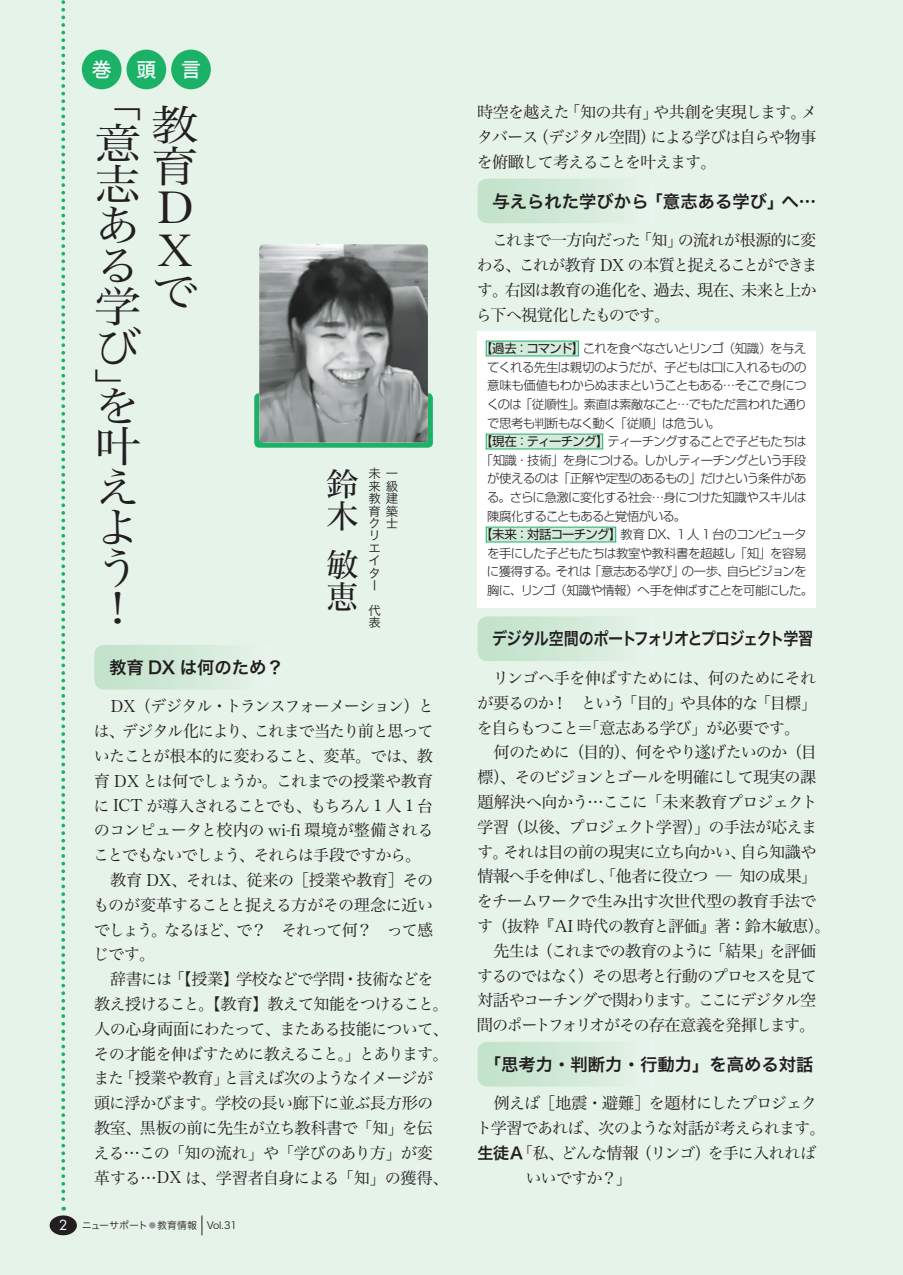
<style>
.page{position:relative;width:903px;height:1275px;background:#e5f3e9}
.page>*{position:absolute;margin:0;border:0;box-sizing:border-box;transform-origin:0 0}
.t1{font:42.35px/40.8px "Hira Min Pro N W3";color:#231f20;scale:1.11 1}
.t2{font:42.35px/42.4px "M Ma Century";color:#231f20;scale:1.11 1}
.t3{font:32.2px/32.2px "Hira Min Std N W4";color:#231f20}
.t4{font:19.78px "Hira Kaku Std N W5";color:#fff}
.t5{font:17.32px "Hira Kaku Pro N W6";color:#231f20}
.t6{font:17.32px "Hira Kaku Pro N W6";letter-spacing:-.085em;color:#231f20;scale:.87 1}
.t7{font:16.1px/24.8px "Hira Min Pro N W3";letter-spacing:-.055em;color:#231f20}
.t8{font:300 12.42px "Shin Go Pr 6 N";letter-spacing:-.05em;color:#231f20}
.t9{font:12.42px/12.4px "Hira Kaku Pro N W3";color:#231f20}
.t10{font:9.97px "Hira Kaku Pro N W3";color:#231f20}
.s1{font-family:"M Ma Century"}
.s2{font-family:"Futura Std";font-size:13.65px;color:#fff}
.s3{color:#939598}
.s4{font-weight:400}
.s5{font-family:"Hira Kaku Pro N W6"}
</style>
<div class="page">
<svg style="left:61px;top:0;width:4px;height:1210px"></svg>
<div style="left:82px;top:50px;width:40px;height:39px;background:#1bb267;border-radius:50%"></div>
<div style="left:126px;top:50px;width:40px;height:39px;background:#1bb267;border-radius:50%"></div>
<div style="left:171px;top:50px;width:40px;height:39px;background:#1bb267;border-radius:50%"></div>
<svg style="left:94px;top:645px;width:126px;height:45px"></svg>
<svg style="left:477px;top:179px;width:127px;height:44px"></svg>
<svg style="left:477px;top:616px;width:127px;height:45px"></svg>
<svg style="left:477px;top:1042px;width:127px;height:44px"></svg>
<div style="left:477px;top:331px;width:339px;height:277px;background:#fff"></div>
<div style="left:486px;top:341px;width:92px;height:15px;background:#d5ebdb"></div>
<div style="left:486px;top:434px;width:117px;height:15px;background:#d5ebdb"></div>
<div style="left:486px;top:527px;width:130px;height:15px;background:#d5ebdb"></div>
<div style="left:254px;top:393px;width:179px;height:55px;background:#1bb267;border-radius:5px"></div>
<img style="left:259px;top:244px;width:169px;height:199px">
<svg style="left:202px;top:1215px;width:1px;height:20px"></svg>
<div style="left:50px;top:1215px;width:27px;height:20px;background:#231f20;border-radius:50%"></div>
<p class="t4" style="left:92px;top:54px;width:111px">巻頭言</p>
<h1 class="t1" style="left:151px;top:101px;width:43px">教育</h1>
<h1 class="t2" style="left:156px;top:188px;width:35px">D<br>X</h1>
<h1 class="t1" style="left:151px;top:267px;width:43px">で</h1>
<h1 class="t1" style="left:94px;top:78px;width:43px">「意志ある学び</h1>
<h1 class="t1" style="left:94px;top:368px;width:43px;line-height:49.7px">」を叶</h1>
<h1 class="t1" style="left:94px;top:463px;width:39px">えよう！</h1>
<p class="t9" style="left:368px;top:467px;width:31px">未一来級教建育<br>ク<br>リ<br>エ<br>イ<br>タ<br>ー</p>
<h2 class="t3" style="left:326px;top:467px;width:33px">鈴木</h2>
<h2 class="t3" style="left:326px;top:548px;width:33px">敏恵</h2>
<p class="t9" style="left:386px;top:504px;width:13px">築士</p>
<p class="t9" style="left:368px;top:603px;width:14px">代表</p>
<p class="t5" style="left:109px;top:652px;width:176px">教育 DX は何のため？</p>
<p class="t7" style="left:93px;top:692px;width:357px;text-indent:17px"><span class="s1">DX</span>（デジタル・トランスフォーメーション）とは、デジタル化により、これまで当たり前と思っていたことが根本的に変わること、変革。では、教育 <span class="s1">DX</span> とは何でしょうか。これまでの授業や教育に <span class="s1">ICT</span> が導入されることでも、もちろん <span class="s1">1</span> 人 <span class="s1">1</span> 台のコンピュータと校内の <span class="s1">wi</span>-<span class="s1">fi</span> 環境が整備されることでもないでしょう、それらは手段ですから。<br>　教育 <span class="s1">DX</span>、それは、従来の［授業や教育］そのものが変革することと捉える方がその理念に近いでしょう。なるほど、で？　それって何？　って感じです。<br>　辞書には「【授業】学校などで学問・技術などを教え授けること。【教育】教えて知能をつけること。人の心身両面にわたって、またある技能について、その才能を伸ばすために教えること。」とあります。また「授業や教育」と言えば次のようなイメージが頭に浮かびます。学校の長い廊下に並ぶ長方形の教室、黒板の前に先生が立ち教科書で「知」を伝える…この「知の流れ」や「学びのあり方」が変革する…<span class="s1">DX</span> は、学習者自身による「知」の獲得、</p>
<p class="t10" style="left:59px;top:1216px;width:179px"><span class="s2">2</span> ニューサポート<span class="s3">⃝</span>教育情報 Vol.31</p>
<p class="t7" style="left:477px;top:98px;width:342px;text-align:justify">時空を越えた「知の共有」や共創を実現します。メタバース（デジタル空間）による学びは自らや物事を俯瞰して考えることを叶えます。</p>
<p class="t5" style="left:492px;top:185px;width:325px">与えられた学びから「意志ある学び」へ…</p>
<p class="t7" style="left:476px;top:226px;width:343px;text-align:justify">　これまで一方向だった「知」の流れが根源的に変わる、これが教育 <span class="s1">DX</span> の本質と捉えることができます。右図は教育の進化を、過去、現在、未来と上から下へ視覚化したものです。</p>
<p class="t8" style="left:480px;top:338px;width:328px"><span class="s4">【過去：コマンド】</span>これを食べなさいとリンゴ（知識）を与え</p>
<p class="t8" style="left:487px;top:357px;width:321px">てくれる先生は親切のようだが、子どもは口に入れるものの</p>
<p class="t8" style="left:487px;top:375px;width:321px">意味も価値もわからぬままということもある…そこで身につ</p>
<p class="t8" style="left:487px;top:394px;width:322px">くのは「従順性」。素直は素敵なこと…でもただ言われた通り</p>
<p class="t8" style="left:487px;top:413px;width:235px">で思考も判断もなく動く「従順」は危うい。</p>
<p class="t8" style="left:480px;top:431px;width:328px"><span class="s4">【現在：ティーチング】</span>ティーチングすることで子どもたちは</p>
<p class="t8" style="left:480px;top:450px;width:327px">「知識・技術」を身につける。しかしティーチングという手段</p>
<p class="t8" style="left:487px;top:468px;width:321px">が使えるのは「正解や定型のあるもの」だけという条件があ</p>
<p class="t8" style="left:487px;top:487px;width:321px">る。さらに急激に変化する社会…身につけた知識やスキルは</p>
<p class="t8" style="left:487px;top:506px;width:201px">陳腐化することもあると覚悟がいる。</p>
<p class="t8" style="left:480px;top:524px;width:328px"><span class="s4">【未来：対話コーチング】</span>教育 DX、1 人 1 台のコンピュータ</p>
<p class="t8" style="left:487px;top:543px;width:321px">を手にした子どもたちは教室や教科書を超越し「知」を容易</p>
<p class="t8" style="left:487px;top:562px;width:321px">に獲得する。それは「意志ある学び」の一歩、自らビジョンを</p>
<p class="t8" style="left:487px;top:580px;width:327px">胸に、リンゴ（知識や情報）へ手を伸ばすことを可能にした。</p>
<p class="t6" style="left:492px;top:623px;width:371px">デジタル空間のポートフォリオとプロジェクト学習</p>
<p class="t7" style="left:477px;top:664px;width:355px">　リンゴへ手を伸ばすためには、何のためにそれが要るのか！　という「目的」や具体的な「目標」を自らもつこと＝「意志ある学び」が必要です。<br>　何のために（目的）、何をやり遂げたいのか（目標）、そのビジョンとゴールを明確にして現実の課題解決へ向かう…ここに「未来教育プロジェクト学習（以後、プロジェクト学習）」の手法が応えます。それは目の前の現実に立ち向かい、自ら知識や情報へ手を伸ばし、「他者に役立つ ─ 知の成果」をチームワークで生み出す次世代型の教育手法です（抜粋『<span class="s1">AI</span> 時代の教育と評価』著：鈴木敏恵）。　先生は（これまでの教育のように「結果」を評価するのではなく）その思考と行動のプロセスを見て対話やコーチングで関わります。ここにデジタル空間のポートフォリオがその存在意義を発揮します。</p>
<p class="t5" style="left:484px;top:1048px;width:331px">「思考力・判断力・行動力」を高める対話</p>
<p class="t7" style="left:477px;top:1089px;width:341px">　例えば［地震・避難］を題材にしたプロジェク</p>
<p class="t7" style="left:476px;top:1114px;width:351px">ト学習であれば、次のような対話が考えられます。</p>
<p class="t7" style="left:477px;top:1139px;width:340px"><span class="s5">生徒Ａ</span>「私、どんな情報（リンゴ）を手に入れれば</p>
<p class="t7" style="left:525px;top:1164px;width:108px">いいですか？」</p>
</div>
